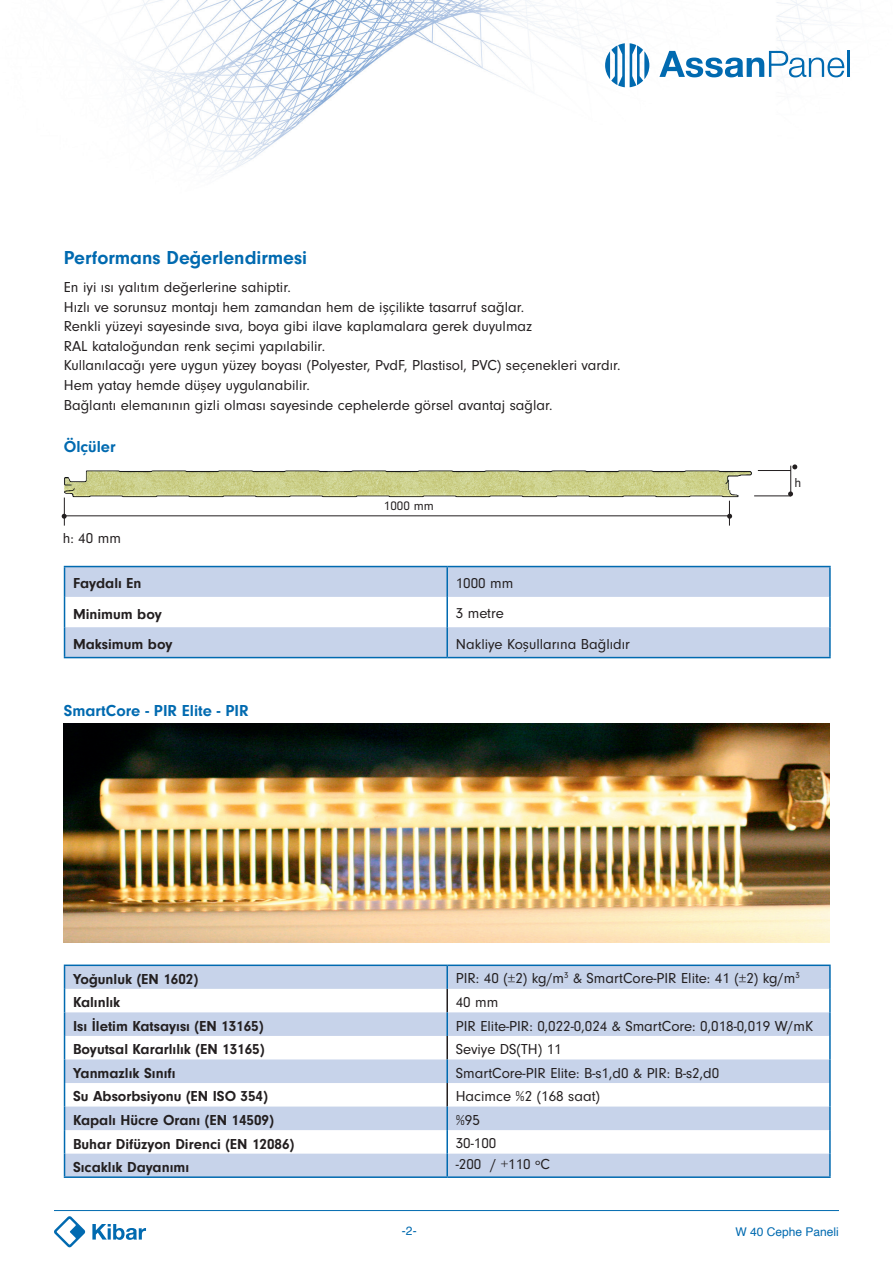
<style>
.page{position:relative;width:893px;height:1263px;background:#fff}
.page>*{position:absolute;margin:0;border:0;box-sizing:border-box;transform-origin:0 0}
.t1{font:700 19.5px "Neuzeit Gro";color:#016ab0}
.t2{font:700 16.5px "Neuzeit Gro";color:#016ab0}
.t3{font:15px/19.5px "Neuzeit Gro";color:#231f20}
.t4{font:700 15px "Neuzeit Gro";color:#231f20}
.t5{font:13.5px "Neuzeit Gro";color:#231f20}
.t6{font:13.05px "Neuzeit Gro";color:#231f20}
.t7{font:12px "Helvetica";color:#016ab0}
</style>
<div class="page">
<img style="left:54px;top:0;width:796px;height:1248px">
<img style="left:64px;top:724px;width:765px;height:218px">
<svg style="left:65px;top:567px;width:764px;height:90px;fill:#c7d3ea"></svg>
<hr style="left:446px;top:567px;width:2px;height:30px;background:#016ab0">
<hr style="left:446px;top:597px;width:2px;height:30px;background:#016ab0">
<hr style="left:446px;top:627px;width:2px;height:30px;background:#016ab0">
<hr style="left:64px;top:566px;width:383px;height:1px;background:#016ab0">
<hr style="left:64px;top:567px;width:1px;height:30px;background:#016ab0">
<hr style="left:447px;top:566px;width:384px;height:1px;background:#016ab0">
<hr style="left:829px;top:567px;width:2px;height:30px;background:#016ab0">
<hr style="left:64px;top:597px;width:1px;height:30px;background:#016ab0">
<hr style="left:829px;top:597px;width:2px;height:30px;background:#016ab0">
<hr style="left:64px;top:627px;width:1px;height:30px;background:#016ab0">
<hr style="left:829px;top:627px;width:2px;height:30px;background:#016ab0">
<hr style="left:64px;top:657px;width:383px;height:1px;background:#016ab0">
<hr style="left:447px;top:657px;width:384px;height:1px;background:#016ab0">
<svg style="left:65px;top:966px;width:764px;height:210px;fill:#c7d3ea"></svg>
<hr style="left:446px;top:989px;width:2px;height:23px;background:#231f20">
<hr style="left:446px;top:1036px;width:2px;height:23px;background:#231f20">
<hr style="left:446px;top:1083px;width:2px;height:23px;background:#231f20">
<hr style="left:446px;top:966px;width:2px;height:23px;background:#016ab0">
<hr style="left:446px;top:1012px;width:2px;height:24px;background:#016ab0">
<hr style="left:446px;top:1059px;width:2px;height:24px;background:#016ab0">
<hr style="left:446px;top:1106px;width:2px;height:24px;background:#016ab0">
<hr style="left:446px;top:1130px;width:2px;height:24px;background:#016ab0">
<hr style="left:446px;top:1154px;width:2px;height:22px;background:#016ab0">
<hr style="left:64px;top:964px;width:383px;height:2px;background:#016ab0">
<hr style="left:447px;top:964px;width:384px;height:2px;background:#016ab0">
<hr style="left:829px;top:966px;width:2px;height:23px;background:#016ab0">
<hr style="left:829px;top:989px;width:2px;height:23px;background:#016ab0">
<hr style="left:829px;top:1012px;width:2px;height:24px;background:#016ab0">
<hr style="left:829px;top:1036px;width:2px;height:23px;background:#016ab0">
<hr style="left:829px;top:1059px;width:2px;height:24px;background:#016ab0">
<hr style="left:829px;top:1083px;width:2px;height:23px;background:#016ab0">
<hr style="left:829px;top:1106px;width:2px;height:24px;background:#016ab0">
<hr style="left:829px;top:1130px;width:2px;height:24px;background:#016ab0">
<svg style="left:64px;top:966px;width:1px;height:210px"></svg>
<hr style="left:829px;top:1154px;width:2px;height:22px;background:#016ab0">
<hr style="left:64px;top:1176px;width:383px;height:2px;background:#016ab0">
<hr style="left:447px;top:1176px;width:384px;height:2px;background:#016ab0">
<svg style="left:605px;top:43px;width:44px;height:44px"></svg>
<svg style="left:659px;top:51px;width:185px;height:26px"></svg>
<hr style="left:847px;top:51px;width:3px;height:26px;background:#016ab0">
<hr style="left:64px;top:516px;width:665px;height:1px;background:#231f20">
<svg style="left:62px;top:501px;width:5px;height:25px"></svg>
<svg style="left:727px;top:501px;width:5px;height:25px"></svg>
<img style="left:60px;top:448px;width:695px;height:53px">
<hr style="left:754px;top:496px;width:37px;height:1px;background:#231f20">
<hr style="left:758px;top:470px;width:33px;height:1px;background:#231f20">
<svg style="left:788px;top:464px;width:9px;height:32px"></svg>
<svg style="left:92px;top:1224px;width:54px;height:16px"></svg>
<svg style="left:54px;top:1216px;width:31px;height:31px"></svg>
<hr style="left:54px;top:1210px;width:785px;height:1px;background:#016ab0">
<h1 class="t1" style="left:64px;top:247px;width:245px">Performans Değerlendirmesi</h1>
<p class="t3" style="left:64px;top:278px;width:558px">En iyi ısı yalıtım değerlerine sahiptir.<br>Hızlı ve sorunsuz montajı hem zamandan hem de işçilikte tasarruf sağlar.<br>Renkli yüzeyi sayesinde sıva, boya gibi ilave kaplamalara gerek duyulmaz<br>RAL kataloğundan renk seçimi yapılabilir.<br>Kullanılacağı yere uygun yüzey boyası (Polyester, PvdF, Plastisol, PVC) seçenekleri vardır.<br>Hem yatay hemde düşey uygulanabilir.<br>Bağlantı elemanının gizli olması sayesinde cephelerde görsel avantaj sağlar.</p>
<p class="t2" style="left:64px;top:438px;width:53px">Ölçüler</p>
<p class="t3" style="left:63px;top:529px;width:60px">h: 40 mm</p>
<p class="t6" style="left:384px;top:499px;width:51px">1000 mm</p>
<p class="t4" style="left:73px;top:575px;width:70px">Faydalı En</p>
<p class="t3" style="left:456px;top:574px;width:59px">1000 mm</p>
<p class="t4" style="left:73px;top:605px;width:90px">Minimum boy</p>
<p class="t3" style="left:456px;top:604px;width:50px">3 metre</p>
<p class="t4" style="left:73px;top:636px;width:101px">Maksimum boy</p>
<p class="t3" style="left:456px;top:634px;width:176px">Nakliye Koşullarına Bağlıdır</p>
<p class="t2" style="left:64px;top:701px;width:187px">SmartCore - PIR Elite - PIR</p>
<p class="t5" style="left:794px;top:475px;width:8px">h</p>
<p class="t4" style="left:73px;top:970px;width:127px">Yoğunluk (EN 1602)</p>
<p class="t3" style="left:456px;top:969px;width:345px">PIR: 40 (±2) kg/m<sup>3</sup> &amp; SmartCore-PIR Elite: 41 (±2) kg/m<sup>3</sup></p>
<p class="t4" style="left:73px;top:994px;width:49px">Kalınlık</p>
<p class="t3" style="left:456px;top:992px;width:44px">40 mm</p>
<p class="t4" style="left:73px;top:1017px;width:192px">Isı İletim Katsayısı (EN 13165)</p>
<p class="t3" style="left:456px;top:1016px;width:359px">PIR Elite-PIR: 0,022-0,024 &amp; SmartCore: 0,018-0,019 W/mK</p>
<p class="t4" style="left:73px;top:1041px;width:193px">Boyutsal Kararlılık (EN 13165)</p>
<p class="t3" style="left:456px;top:1040px;width:107px">Seviye DS(TH) 11</p>
<p class="t4" style="left:73px;top:1064px;width:104px">Yanmazlık Sınıfı</p>
<p class="t3" style="left:456px;top:1063px;width:265px">SmartCore-PIR Elite: B-s1,d0 &amp; PIR: B-s2,d0</p>
<p class="t4" style="left:73px;top:1088px;width:197px">Su Absorbsiyonu (EN ISO 354)</p>
<p class="t3" style="left:456px;top:1087px;width:146px">Hacimce %2 (168 saat)</p>
<p class="t4" style="left:73px;top:1112px;width:202px">Kapalı Hücre Oranı (EN 14509)</p>
<p class="t3" style="left:456px;top:1110px;width:26px">%95</p>
<p class="t4" style="left:73px;top:1135px;width:223px">Buhar Difüzyon Direnci (EN 12086)</p>
<p class="t3" style="left:456px;top:1134px;width:42px">30-100</p>
<p class="t4" style="left:73px;top:1159px;width:118px">Sıcaklık Dayanımı</p>
<p class="t3" style="left:456px;top:1154px;width:96px">-200 / +110 ºC</p>
<p class="t7" style="left:402px;top:1221px;width:16px">-2-</p>
<p class="t7" style="left:736px;top:1222px;width:105px">W 40 Cephe Paneli</p>
</div>
